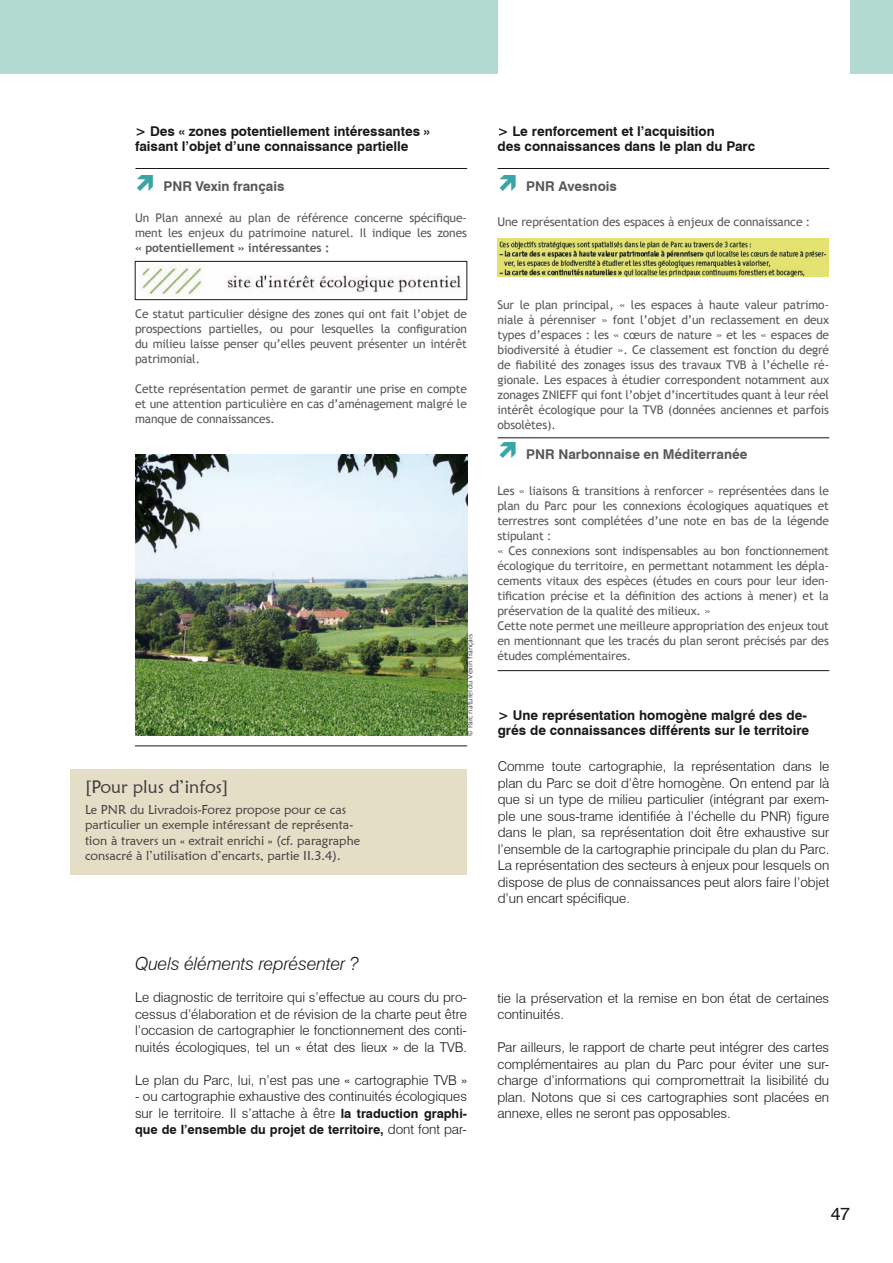
<style>
.page{position:relative;width:893px;height:1263px;background:#fff}
.page>*{position:absolute;margin:0;border:0;box-sizing:border-box;transform-origin:0 0}
.t1{font:italic 300 18px "Swiss 721 BT";letter-spacing:-.005em;color:#1a171c}
.t2{font:18px "Maiandra GD";color:#3e3e40}
.t3{font:18px "Swiss 721 BT";color:#1a171c}
.t4{font:300 13.5px/16.5px "Swiss 721 BT";color:#1a171c;text-align:justify}
.t5{font:700 13.5px/15px "Swiss 721 BT";color:#1a171c}
.t6{font:700 13.5px "Swiss 721 BT";color:#58585a}
.t7{font:12.75px/15.3px "Maiandra GD";color:#3e3e40}
.t8{font:700 12.75px "Swiss 721 BT";color:#1a171c}
.t9{font:12px/15px "Trebuchet MS";letter-spacing:-.01em;color:#58585a;text-align:justify}
.t10{font:700 12px "Trebuchet MS";letter-spacing:-.01em;color:#58585a}
.t11{font:300 7.35px "The Sans";color:#1a171c}
.s1{font-weight:700;font-size:12.75px}
.s2{font-weight:300;font-size:13.5px}
</style>
<div class="page">
<div style="left:0;top:0;width:498px;height:73px;background:#b3dad0"></div>
<div style="left:850px;top:0;width:43px;height:73px;background:#b3dad0"></div>
<img style="left:497px;top:239px;width:332px;height:38px">
<div style="left:71px;top:769px;width:396px;height:106px;background:#e4dec6"></div>
<img style="left:135px;top:454px;width:332px;height:282px">
<hr style="left:135px;top:746px;width:332px;height:1px;background:#1a171c">
<hr style="left:498px;top:438px;width:331px;height:1px;background:#1a171c">
<hr style="left:498px;top:670px;width:331px;height:1px;background:#1a171c">
<hr style="left:498px;top:168px;width:331px;height:1px;background:#1a171c">
<hr style="left:136px;top:168px;width:331px;height:1px;background:#1a171c">
<img style="left:140px;top:264px;width:321px;height:32px">
<div style="left:135px;top:261px;width:332px;height:39px;border:1px solid #1a171c"></div>
<p class="t5" style="left:135px;top:123px;width:296px">&gt; Des « zones potentiellement intéressantes » faisant l’objet d’une connaissance partielle</p>
<p class="t5" style="left:497px;top:123px;width:259px">&gt; Le renforcement et l’acquisition<br>des connaissances dans le plan du Parc</p>
<p class="t6" style="left:163px;top:178px;width:123px">PNR Vexin français</p>
<p class="t6" style="left:526px;top:177px;width:92px">PNR Avesnois</p>
<p class="t9" style="left:135px;top:210px;width:334px">Un Plan annexé au plan de référence concerne spécifique&shy;ment les enjeux du patrimoine naturel. Il indique les zones</p>
<p class="t10" style="left:135px;top:240px;width:196px">« potentiellement » intéressantes :</p>
<p class="t9" style="left:135px;top:307px;width:333px">Ce statut particulier désigne des zones qui ont fait l’objet de prospections partielles, ou pour lesquelles la configuration du milieu laisse penser qu’elles peuvent présenter un intérêt patrimonial.</p>
<p class="t9" style="left:135px;top:382px;width:333px">Cette représentation permet de garantir une prise en compte et une attention particulière en cas d’aménagement malgré le manque de connaissances.</p>
<h1 class="t2" style="left:85px;top:776px;width:145px">[Pour plus d’infos]</h1>
<p class="t7" style="left:85px;top:802px;width:276px">Le PNR du Livradois-Forez propose pour ce cas particulier un exemple intéressant de représenta&shy;tion à travers un « extrait enrichi » (cf. paragraphe consacré à l’utilisation d’encarts, partie II.3.4).</p>
<p class="t11" style="left:464px;top:736px;width:103px;rotate:-90deg">© Parc naturel du Vexin français</p>
<h1 class="t1" style="left:135px;top:952px;width:225px">Quels éléments représenter ?</h1>
<p class="t4" style="left:135px;top:989px;width:334px">Le diagnostic de territoire qui s’effectue au cours du pro&shy;cessus d’élaboration et de révision de la charte peut être l’occasion de cartographier le fonctionnement des conti&shy;nuités écologiques, tel un « état des lieux » de la TVB.</p>
<p class="t4" style="left:135px;top:1071px;width:333px">Le plan du Parc, lui, n’est pas une « cartographie TVB »</p>
<p class="t4" style="left:135px;top:1088px;width:334px">- ou cartographie exhaustive des continuités écologiques sur le territoire. Il s’attache à être <span class="s1">la traduction graphi-</span></p>
<p class="t8" style="left:135px;top:1122px;width:334px">que de l’ensemble du projet de territoire, <span class="s2">dont font par-</span></p>
<p class="t9" style="left:497px;top:215px;width:314px">Une représentation des espaces à enjeux de connaissance :</p>
<p class="t9" style="left:497px;top:298px;width:333px">Sur le plan principal, « les espaces à haute valeur patrimo&shy;niale à pérenniser » font l’objet d’un reclassement en deux types d’espaces : les « cœurs de nature » et les « espaces de biodiversité à étudier ». Ce classement est fonction du degré de fiabilité des zonages issus des travaux TVB à l’échelle ré&shy;gionale. Les espaces à étudier correspondent notamment aux zonages ZNIEFF qui font l’objet d’incertitudes quant à leur réel intérêt écologique pour la TVB (données anciennes et parfois obsolètes).</p>
<p class="t6" style="left:526px;top:446px;width:223px">PNR Narbonnaise en Méditerranée</p>
<p class="t9" style="left:497px;top:483px;width:333px;text-align:left">Les « liaisons &amp; transitions à renforcer » représentées dans le plan du Parc pour les connexions écologiques aquatiques et terrestres sont complétées d’une note en bas de la légende stipulant :<br>« Ces connexions sont indispensables au bon fonctionnement écologique du territoire, en permettant notamment les dépla&shy;cements vitaux des espèces (études en cours pour leur iden&shy;tification précise et la définition des actions à mener) et la préservation de la qualité des milieux. »<br>Cette note permet une meilleure appropriation des enjeux tout en mentionnant que les tracés du plan seront précisés par des études complémentaires.</p>
<p class="t5" style="left:498px;top:708px;width:313px">&gt; Une représentation homogène malgré des de&shy;grés de connaissances différents sur le territoire</p>
<p class="t4" style="left:498px;top:758px;width:333px">Comme toute cartographie, la représentation dans le plan du Parc se doit d’être homogène. On entend par là que si un type de milieu particulier (intégrant par exem&shy;ple une sous-trame identifiée à l’échelle du PNR) figure dans le plan, sa représentation doit être exhaustive sur l’ensemble de la cartographie principale du plan du Parc.<br>La représentation des secteurs à enjeux pour lesquels on dispose de plus de connaissances peut alors faire l’objet d’un encart spécifique.</p>
<p class="t4" style="left:497px;top:989px;width:333px">tie la préservation et la remise en bon état de certaines continuités.</p>
<p class="t4" style="left:497px;top:1039px;width:333px">Par ailleurs, le rapport de charte peut intégrer des cartes complémentaires au plan du Parc pour éviter une sur&shy;charge d’informations qui compromettrait la lisibilité du plan. Notons que si ces cartographies sont placées en annexe, elles ne seront pas opposables.</p>
<h1 class="t3" style="left:831px;top:1203px;width:21px">47</h1>
</div>
